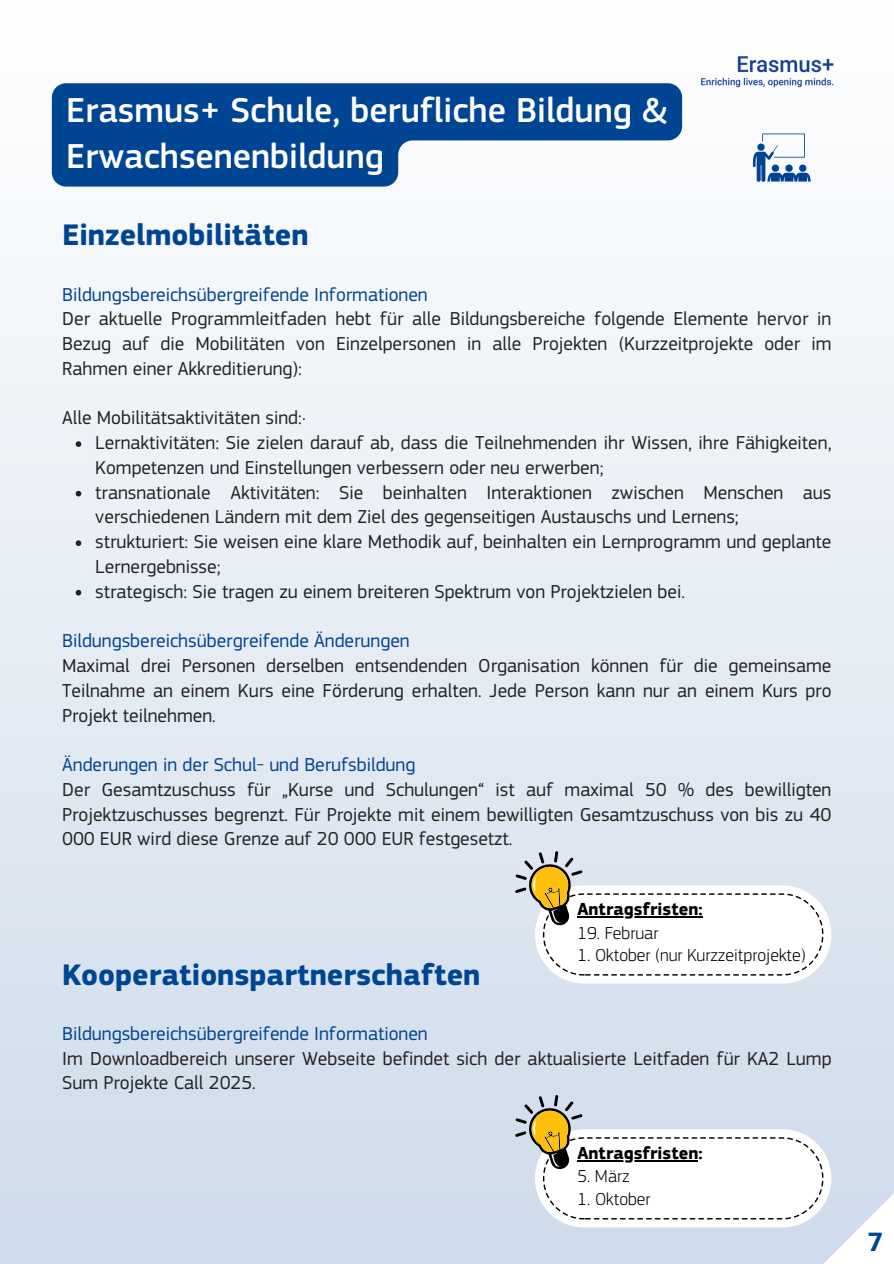
<style>
.page{position:relative;width:894px;height:1264px;background:#fff}
.page>*{position:absolute;margin:0;border:0;box-sizing:border-box;transform-origin:0 0}
.t1{font:500 36px/46.2px "EC Square Sans Pro";color:#fff}
.t2{font:700 30.9px "EC Square Sans Pro";color:#004494}
.t3{font:900 25.5px "Roboto";color:#004494}
.t4{font:19.5px/24.8px "EC Square Sans Pro";color:#222}
.t5{font:19.5px "EC Square Sans Pro";color:#004393}
.t6{font:300 18px "EC Square Sans Pro";color:#000}
.t7{font:700 18px "EC Square Sans Pro";color:#000}
</style>
<div class="page">
<div style="left:0;top:0;width:893px;height:1263px;background:linear-gradient(to bottom,#fefefe,#cedbea)"></div>
<svg style="left:76px;top:441px;width:5px;height:6px"></svg>
<svg style="left:76px;top:491px;width:5px;height:5px"></svg>
<svg style="left:76px;top:540px;width:5px;height:6px"></svg>
<svg style="left:76px;top:590px;width:5px;height:5px"></svg>
<svg style="left:752px;top:133px;width:58px;height:49px"></svg>
<svg style="left:52px;top:83px;width:630px;height:103px;fill:#004494"></svg>
<img style="left:699px;top:45px;width:136px;height:51px">
<div style="left:535px;top:885px;width:296px;height:98px;background:#fff;border-radius:49px"></div>
<svg style="left:515px;top:851px;width:308px;height:124px"></svg>
<hr style="left:577px;top:916px;width:125px;height:1px;background:#000">
<svg style="left:515px;top:1094px;width:378px;height:169px"></svg>
<hr style="left:577px;top:1159px;width:121px;height:2px;background:#000">
<p class="t1" style="left:66px;top:88px;width:602px">Erasmus+ Schule, berufliche Bildung &amp;<br>Erwachsenenbildung</p>
<h1 class="t2" style="left:62px;top:217px;width:248px">Einzelmobilitäten</h1>
<p class="t5" style="left:62px;top:283px;width:367px">Bildungsbereichsübergreifende Informationen</p>
<p class="t4" style="left:62px;top:307px;width:770px;text-align:justify">Der aktuelle Programmleitfaden hebt für alle Bildungsbereiche folgende Elemente hervor in Bezug auf die Mobilitäten von Einzelpersonen in alle Projekten (Kurzzeitprojekte oder im Rahmen einer Akkreditierung):</p>
<h2 class="t4" style="left:62px;top:406px;width:245px">Alle Mobilitätsaktivitäten sind:·</h2>
<p class="t4" style="left:95px;top:430px;width:737px">Lernaktivitäten: Sie zielen darauf ab, dass die Teilnehmenden ihr Wissen, ihre Fähigkeiten,<br>Kompetenzen und Einstellungen verbessern oder neu erwerben;</p>
<p class="t4" style="left:95px;top:480px;width:737px">transnationale Aktivitäten: Sie beinhalten Interaktionen zwischen Menschen aus verschiedenen Ländern mit dem Ziel des gegenseitigen Austauschs und Lernens;</p>
<p class="t4" style="left:95px;top:529px;width:737px">strukturiert: Sie weisen eine klare Methodik auf, beinhalten ein Lernprogramm und geplante<br>Lernergebnisse;</p>
<p class="t4" style="left:95px;top:579px;width:591px">strategisch: Sie tragen zu einem breiteren Spektrum von Projektzielen bei.</p>
<p class="t5" style="left:62px;top:629px;width:349px">Bildungsbereichsübergreifende Änderungen</p>
<p class="t4" style="left:62px;top:653px;width:770px;text-align:justify">Maximal drei Personen derselben entsendenden Organisation können für die gemeinsame Teilnahme an einem Kurs eine Förderung erhalten. Jede Person kann nur an einem Kurs pro Projekt teilnehmen.</p>
<p class="t5" style="left:62px;top:753px;width:354px">Änderungen in der Schul- und Berufsbildung</p>
<p class="t4" style="left:62px;top:777px;width:770px;text-align:justify">Der Gesamtzuschuss für „Kurse und Schulungen“ ist auf maximal 50 % des bewilligten Projektzuschusses begrenzt. Für Projekte mit einem bewilligten Gesamtzuschuss von bis zu 40<br>000 EUR wird diese Grenze auf 20 000 EUR festgesetzt.</p>
<p class="t7" style="left:577px;top:898px;width:127px">Antragsfristen:</p>
<p class="t6" style="left:577px;top:922px;width:82px">19. Februar</p>
<h2 class="t6" style="left:577px;top:944px;width:230px">1. Oktober (nur Kurzzeitprojekte)</h2>
<p class="t2" style="left:62px;top:955px;width:420px">Kooperationspartnerschaften</p>
<p class="t5" style="left:62px;top:1021px;width:367px">Bildungsbereichsübergreifende Informationen</p>
<p class="t4" style="left:62px;top:1045px;width:770px">Im Downloadbereich unserer Webseite befindet sich der aktualisierte Leitfaden für KA2 Lump<br>Sum Projekte Call 2025.</p>
<p class="t7" style="left:577px;top:1142px;width:127px">Antragsfristen:</p>
<p class="t6" style="left:577px;top:1165px;width:54px">5. März</p>
<p class="t6" style="left:577px;top:1188px;width:75px">1. Oktober</p>
<p class="t3" style="left:868px;top:1227px;width:16px">7</p>
</div>
